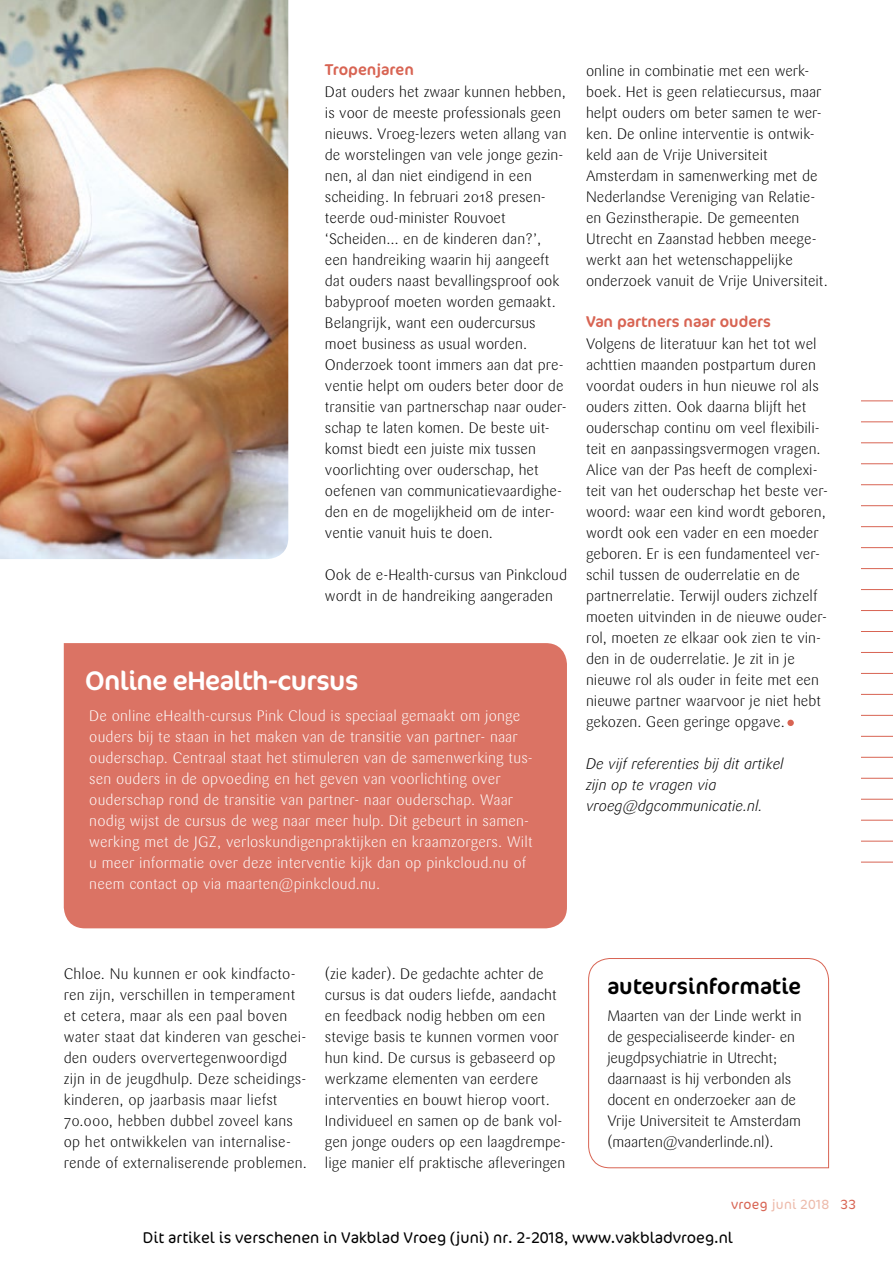
<style>
.page{position:relative;width:893px;height:1263px;background:#fff}
.page>*{position:absolute;margin:0;border:0;box-sizing:border-box;transform-origin:0 0}
.t1{font:27px "Cocon";letter-spacing:-.02em;color:#fff}
.t2{font:22.5px "Cocon";color:#000}
.t3{font:300 15.75px "Cocon";color:#000}
.t4{font:15.75px "Cocon";color:#d86453}
.t5{font:300 15px/21px "Sari";color:#000}
.t6{font:300 15px/21px "Sari";letter-spacing:.01em;color:#fff}
.t7{font:italic 300 15px/21px "Sari";color:#000}
.t8{font:300 13.5px "Cocon";letter-spacing:.02em;color:#edbaaa}
.s1{color:#d86453}
</style>
<div class="page">
<img style="left:0;top:0;width:288px;height:559px">
<hr style="left:861px;top:400px;width:32px;height:1px;background:#d86453">
<hr style="left:861px;top:421px;width:32px;height:1px;background:#d86453">
<hr style="left:861px;top:442px;width:32px;height:1px;background:#d86453">
<hr style="left:861px;top:463px;width:32px;height:1px;background:#d86453">
<hr style="left:861px;top:484px;width:32px;height:1px;background:#d86453">
<hr style="left:861px;top:505px;width:32px;height:1px;background:#d86453">
<hr style="left:861px;top:526px;width:32px;height:1px;background:#d86453">
<hr style="left:861px;top:547px;width:32px;height:1px;background:#d86453">
<hr style="left:861px;top:568px;width:32px;height:1px;background:#d86453">
<hr style="left:861px;top:589px;width:32px;height:1px;background:#d86453">
<hr style="left:861px;top:610px;width:32px;height:1px;background:#d86453">
<hr style="left:861px;top:631px;width:32px;height:1px;background:#d86453">
<hr style="left:861px;top:652px;width:32px;height:1px;background:#d86453">
<hr style="left:861px;top:673px;width:32px;height:1px;background:#d86453">
<hr style="left:861px;top:694px;width:32px;height:1px;background:#d86453">
<hr style="left:861px;top:715px;width:32px;height:1px;background:#d86453">
<hr style="left:861px;top:736px;width:32px;height:1px;background:#d86453">
<hr style="left:861px;top:757px;width:32px;height:1px;background:#d86453">
<hr style="left:861px;top:778px;width:32px;height:1px;background:#d86453">
<hr style="left:861px;top:799px;width:32px;height:1px;background:#d86453">
<hr style="left:861px;top:820px;width:32px;height:1px;background:#d86453">
<hr style="left:861px;top:841px;width:32px;height:1px;background:#d86453">
<hr style="left:861px;top:862px;width:32px;height:1px;background:#d86453">
<div style="left:787px;top:720px;width:7px;height:6px;background:#d86453;border-radius:50%"></div>
<svg style="left:588px;top:958px;width:241px;height:210px"></svg>
<div style="left:64px;top:643px;width:503px;height:285px;background:#db7364"></div>
<p class="t4" style="left:325px;top:59px;width:90px">Tropenjaren</p>
<p class="t5" style="left:325px;top:82px;width:243px">Dat ouders het zwaar kunnen hebben, is voor de meeste professionals geen nieuws. Vroeg-lezers weten allang van de worstelingen van vele jonge gezin&shy;nen, al dan niet eindigend in een scheiding. In februari 2018 presen&shy;teerde oud-minister Rouvoet ‘Scheiden… en de kinderen dan?’, een handreiking waarin hij aangeeft dat ouders naast bevallingsproof ook babyproof moeten worden gemaakt.<br>Belangrijk, want een oudercursus moet business as usual worden.<br>Onderzoek toont immers aan dat pre&shy;ventie helpt om ouders beter door de transitie van partnerschap naar ouder&shy;schap te laten komen. De beste uit&shy;komst biedt een juiste mix tussen voorlichting over ouderschap, het oefenen van communicatievaardighe&shy;den en de mogelijkheid om de inter&shy;ventie vanuit huis te doen.</p>
<p class="t5" style="left:325px;top:565px;width:244px">Ook de e-Health-cursus van Pinkcloud wordt in de handreiking aangeraden</p>
<h1 class="t1" style="left:85px;top:664px;width:275px">Online eHealth-cursus</h1>
<p class="t6" style="left:89px;top:705px;width:445px">De online eHealth-cursus Pink Cloud is speciaal gemaakt om jonge ouders bij te staan in het maken van de transitie van partner- naar ouderschap. Centraal staat het stimuleren van de samenwerking tus&shy;sen ouders in de opvoeding en het geven van voorlichting over ouderschap rond de transitie van partner- naar ouderschap. Waar nodig wijst de cursus de weg naar meer hulp. Dit gebeurt in samen&shy;werking met de JGZ, verloskundigenpraktijken en kraamzorgers. Wilt u meer informatie over deze interventie kijk dan op pinkcloud.nu of neem contact op via maarten@pinkcloud.nu.</p>
<p class="t5" style="left:586px;top:61px;width:243px">online in combinatie met een werk&shy;boek. Het is geen relatiecursus, maar helpt ouders om beter samen te wer&shy;ken. De online interventie is ontwik&shy;keld aan de Vrije Universiteit Amsterdam in samenwerking met de Nederlandse Vereniging van Relatie&shy;en Gezinstherapie. De gemeenten Utrecht en Zaanstad hebben meege&shy;werkt aan het wetenschappelijke onderzoek vanuit de Vrije Universiteit.</p>
<p class="t4" style="left:586px;top:311px;width:186px">Van partners naar ouders</p>
<p class="t5" style="left:586px;top:334px;width:243px">Volgens de literatuur kan het tot wel achttien maanden postpartum duren voordat ouders in hun nieuwe rol als ouders zitten. Ook daarna blijft het ouderschap continu om veel flexibili&shy;teit en aanpassingsvermogen vragen.<br>Alice van der Pas heeft de complexi&shy;teit van het ouderschap het beste ver&shy;woord: waar een kind wordt geboren, wordt ook een vader en een moeder geboren. Er is een fundamenteel ver&shy;schil tussen de ouderrelatie en de partnerrelatie. Terwijl ouders zichzelf moeten uitvinden in de nieuwe ouder&shy;rol, moeten ze elkaar ook zien te vin&shy;den in de ouderrelatie. Je zit in je nieuwe rol als ouder in feite met een nieuwe partner waarvoor je niet hebt gekozen. Geen geringe opgave.</p>
<p class="t7" style="left:586px;top:754px;width:199px">De vijf referenties bij dit artikel zijn op te vragen via vroeg@dgcommunicatie.nl.</p>
<p class="t5" style="left:64px;top:964px;width:245px">Chloe. Nu kunnen er ook kindfacto&shy;ren zijn, verschillen in temperament et cetera, maar als een paal boven water staat dat kinderen van geschei&shy;den ouders oververtegenwoordigd zijn in de jeugdhulp. Deze scheidings&shy;kinderen, op jaarbasis maar liefst 70.000, hebben dubbel zoveel kans op het ontwikkelen van internalise&shy;rende of externaliserende problemen.</p>
<p class="t5" style="left:325px;top:964px;width:242px">(zie kader). De gedachte achter de cursus is dat ouders liefde, aandacht en feedback nodig hebben om een stevige basis te kunnen vormen voor hun kind. De cursus is gebaseerd op werkzame elementen van eerdere interventies en bouwt hierop voort.<br>Individueel en samen op de bank vol&shy;gen jonge ouders op een laagdrempe&shy;lige manier elf praktische afleveringen</p>
<h2 class="t2" style="left:607px;top:972px;width:195px">auteursinformatie</h2>
<p class="t5" style="left:607px;top:1006px;width:196px">Maarten van der Linde werkt in de gespecialiseerde kinder- en jeugdpsychiatrie in Utrecht; daarnaast is hij verbonden als docent en onderzoeker aan de<br>Vrije Universiteit te Amsterdam (maarten@vanderlinde.nl).</p>
<p class="t8" style="left:731px;top:1196px;width:127px"><span class="s1">vroeg</span> juni 2018 <span class="s1">33</span></p>
<p class="t3" style="left:143px;top:1228px;width:591px">Dit artikel is verschenen in Vakblad Vroeg (juni) nr. 2-2018, www.vakbladvroeg.nl</p>
</div>
